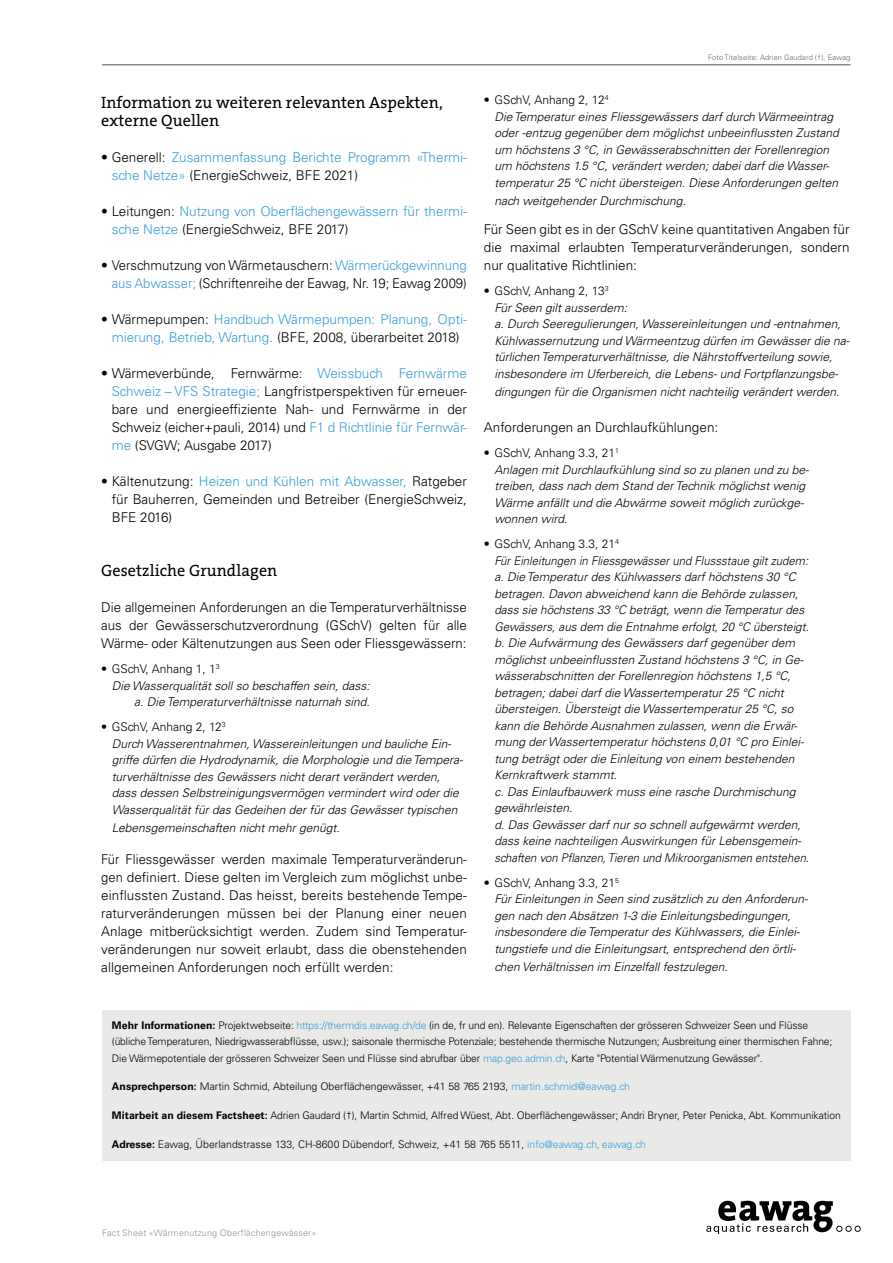
<style>
.page{position:relative;width:893px;height:1263px;background:#fff}
.page>*{position:absolute;margin:0;border:0;box-sizing:border-box;transform-origin:0 0}
.t1{font:16.5px/18px "The Serif B5 Plain";letter-spacing:.005em;color:#000}
.t2{font:300 13.5px/18px "Univers LT Std";color:#000;text-align:justify}
.t3{font:300 13.5px/18px "Univers LT Std";color:#000;text-align:justify;scale:.96 1}
.t4{font:300 13.5px/18px "Univers LT Std";color:#3a9ed7}
.t5{font:italic 300 12px/16.5px "Univers LT Std";color:#000}
.t6{font:italic 300 12px/16.5px "Univers LT Std";color:#000;scale:.95 1}
.t7{font:300 12px "Univers LT Std";color:#000}
.t8{font:300 10.5px/16.5px "Univers LT Std";letter-spacing:-.01em;color:#000}
.t9{font:300 9px "Univers LT Std";letter-spacing:.02em;color:#949290}
.t10{font:300 7.5px "Univers LT Std";letter-spacing:.015em;color:#6a6864}
.s1{color:#000}
.s2{color:#3a9ed7}
.s3{font-style:normal}
.s4{font-weight:700}
</style>
<div class="page">
<svg style="left:706px;top:1201px;width:155px;height:33px"></svg>
<div style="left:102px;top:1010px;width:748px;height:151px;background:#e9e9e8"></div>
<hr style="left:102px;top:65px;width:748px;height:1px;background:#55524e">
<h1 class="t1" style="left:101px;top:94px;width:343px">Information zu weiteren relevanten Aspekten, externe Quellen</h1>
<p class="t4" style="left:112px;top:148px;width:357px;text-indent:-11px"><span class="s1">• Generell:</span> Zusammenfassung Berichte Programm «Thermi&shy;sche Netze» <span class="s1">(EnergieSchweiz, BFE 2021)</span></p>
<p class="t4" style="left:112px;top:202px;width:357px;text-indent:-11px"><span class="s1">• Leitungen:</span> Nutzung von Oberflächengewässern für thermi&shy;sche Netze <span class="s1">(EnergieSchweiz, BFE 2017)</span></p>
<p class="t2" style="left:101px;top:256px;width:367px;text-align:right">• Verschmutzung von Wärmetauschern: <span class="s2">Wärmerückgewinnung aus Abwasser;</span> (Schriftenreihe der Eawag, Nr. 19; Eawag 2009)</p>
<p class="t4" style="left:101px;top:310px;width:367px;text-align:center"><span class="s1">• Wärmepumpen:</span> Handbuch Wärmepumpen: Planung, Opti&shy;mierung, Betrieb, Wartung. <span class="s1">(BFE, 2008, überarbeitet 2018)</span></p>
<p class="t2" style="left:112px;top:364px;width:357px;text-indent:-11px">• Wärmeverbünde, Fernwärme: <span class="s2">Weissbuch Fernwärme Schweiz – VFS Strategie;</span> Langfristperspektiven für erneuer&shy;bare und energieeffiziente Nah- und Fernwärme in der Schweiz (eicher+pauli, 2014) und <span class="s2">F1 d Richtlinie für Fernwär&shy;me</span> (SVGW; Ausgabe 2017)</p>
<p class="t2" style="left:112px;top:472px;width:357px;text-indent:-11px">• Kältenutzung: <span class="s2">Heizen und Kühlen mit Abwasser,</span> Ratgeber für Bauherren, Gemeinden und Betreiber (EnergieSchweiz, BFE 2016)</p>
<h1 class="t1" style="left:101px;top:562px;width:178px">Gesetzliche Grundlagen</h1>
<p class="t2" style="left:101px;top:598px;width:367px">Die allgemeinen Anforderungen an die Temperaturverhältnisse aus der Gewässerschutzverordnung (GSchV) gelten für alle Wärme- oder Kältenutzungen aus Seen oder Fliessgewässern:</p>
<p class="t7" style="left:101px;top:662px;width:120px">• GSchV, Anhang 1, 1<sup>3</sup></p>
<p class="t5" style="left:112px;top:677px;width:259px">Die Wasserqualität soll so beschaffen sein, dass:</p>
<p class="t5" style="left:134px;top:694px;width:237px">a. Die Temperaturverhältnisse naturnah sind.</p>
<p class="t5" style="left:112px;top:719px;width:353px;text-indent:-11px"><span class="s3">• GSchV, Anhang 2, 12</span><sup>3<br></sup>Durch Wasserentnahmen, Wassereinleitungen und bauliche Ein&shy;griffe dürfen die Hydrodynamik, die Morphologie und die Tempera&shy;turverhältnisse des Gewässers nicht derart verändert werden, dass dessen Selbstreinigungsvermögen vermindert wird oder die Wasserqualität für das Gedeihen der für das Gewässer typischen</p>
<p class="t5" style="left:112px;top:819px;width:230px">Lebensgemeinschaften nicht mehr genügt.</p>
<p class="t3" style="left:101px;top:850px;width:382px">Für Fliessgewässer werden maximale Temperaturveränderun&shy;gen definiert. Diese gelten im Vergleich zum möglichst unbe&shy;einflussten Zustand. Das heisst, bereits bestehende Tempe&shy;raturveränderungen müssen bei der Planung einer neuen Anlage mitberücksichtigt werden. Zudem sind Temperatur&shy;veränderungen nur soweit erlaubt, dass die obenstehenden allgemeinen Anforderungen noch erfüllt werden:</p>
<p class="t10" style="left:708px;top:53px;width:144px">Foto Titelseite: Adrien Gaudard (†), Eawag</p>
<p class="t5" style="left:494px;top:92px;width:346px;text-indent:-11px"><span class="s3">• GSchV, Anhang 2, 12</span><sup>4<br></sup>Die Temperatur eines Fliessgewässers darf durch Wärmeeintrag oder -entzug gegenüber dem möglichst unbeeinflussten Zustand um höchstens 3 °C, in Gewässerabschnitten der Forellenregion um höchstens 1.5 °C, verändert werden; dabei darf die Wasser&shy;temperatur 25 °C nicht übersteigen. Diese Anforderungen gelten</p>
<p class="t5" style="left:494px;top:192px;width:193px">nach weitgehender Durchmischung.</p>
<p class="t2" style="left:484px;top:220px;width:367px">Für Seen gibt es in der GSchV keine quantitativen Angaben für die maximal erlaubten Temperaturveränderungen, sondern nur qualitative Richtlinien:</p>
<p class="t5" style="left:494px;top:283px;width:357px;text-indent:-11px"><span class="s3">• GSchV, Anhang 2, 13</span><sup>3<br></sup>Für Seen gilt ausserdem:<br>a. Durch Seeregulierungen, Wassereinleitungen und -entnahmen, Kühlwassernutzung und Wärmeentzug dürfen im Gewässer die na&shy;türlichen Temperaturverhältnisse, die Nährstoffverteilung sowie, insbesondere im Uferbereich, die Lebens- und Fortpflanzungsbe-</p>
<p class="t5" style="left:494px;top:383px;width:347px">dingungen für die Organismen nicht nachteilig verändert werden.</p>
<p class="t2" style="left:484px;top:418px;width:236px">Anforderungen an Durchlaufkühlungen:</p>
<p class="t5" style="left:494px;top:445px;width:316px;text-indent:-11px"><span class="s3">• GSchV, Anhang 3.3, 21</span><sup>1<br></sup>Anlagen mit Durchlaufkühlung sind so zu planen und zu be&shy;treiben, dass nach dem Stand der Technik möglichst wenig Wärme anfällt und die Abwärme soweit möglich zurückge&shy;wonnen wird.</p>
<p class="t6" style="left:494px;top:536px;width:333px;text-indent:-10px"><span class="s3">• GSchV, Anhang 3.3, 21</span><sup>4<br></sup>Für Einleitungen in Fliessgewässer und Flussstaue gilt zudem: a. Die Temperatur des Kühlwassers darf höchstens 30 °C betragen. Davon abweichend kann die Behörde zulassen, dass sie höchstens 33 °C beträgt, wenn die Temperatur des Gewässers, aus dem die Entnahme erfolgt, 20 °C übersteigt. b. Die Aufwärmung des Gewässers darf gegenüber dem möglichst unbeeinflussten Zustand höchstens 3 °C, in Ge&shy;wässerabschnitten der Forellenregion höchstens 1,5 °C, betragen; dabei darf die Wassertemperatur 25 °C nicht übersteigen. Übersteigt die Wassertemperatur 25 °C, so kann die Behörde Ausnahmen zulassen, wenn die Erwär&shy;mung der Wassertemperatur höchstens 0,01 °C pro Einlei&shy;tung beträgt oder die Einleitung von einem bestehenden Kernkraftwerk stammt.<br>c. Das Einlaufbauwerk muss eine rasche Durchmischung gewährleisten.<br>d. Das Gewässer darf nur so schnell aufgewärmt werden, dass keine nachteiligen Auswirkungen für Lebensgemein&shy;schaften von Pflanzen, Tieren und Mikroorganismen entstehen.</p>
<p class="t5" style="left:494px;top:874px;width:315px;text-indent:-11px"><span class="s3">• GSchV, Anhang 3.3, 21</span><sup>5<br></sup>Für Einleitungen in Seen sind zusätzlich zu den Anforderun&shy;gen nach den Absätzen 1-3 die Einleitungsbedingungen, insbesondere die Temperatur des Kühlwassers, die Einlei&shy;tungstiefe und die Einleitungsart, entsprechend den örtli-</p>
<p class="t5" style="left:494px;top:958px;width:235px">chen Verhältnissen im Einzelfall festzulegen.</p>
<p class="t8" style="left:112px;top:1017px;width:722px"><span class="s4">Mehr Informationen:</span> Projektwebseite: <span class="s2">https://thermdis.eawag.ch/de</span> (in de, fr und en). Relevante Eigenschaften der grösseren Schweizer Seen und Flüsse (übliche Temperaturen, Niedrigwasserabflüsse, usw.); saisonale thermische Potenziale; bestehende thermische Nutzungen; Ausbreitung einer thermischen Fahne;<br>Die Wärmepotentiale der grösseren Schweizer Seen und Flüsse sind abrufbar über <span class="s2">map.geo.admin.ch</span>, Karte "Potential Wärmenutzung Gewässer".</p>
<p class="t8" style="left:112px;top:1078px;width:519px"><span class="s4">Ansprechperson:</span> Martin Schmid, Abteilung Oberflächengewässer, +41 58 765 2193, <span class="s2">martin.schmid@eawag.ch</span></p>
<p class="t8" style="left:112px;top:1107px;width:730px"><span class="s4">Mitarbeit an diesem Factsheet:</span> Adrien Gaudard (†), Martin Schmid, Alfred Wüest, Abt. Oberflächengewässer; Andri Bryner, Peter Penicka, Abt. Kommunikation</p>
<p class="t8" style="left:112px;top:1135px;width:536px"><span class="s4">Adresse:</span> Eawag, Überlandstrasse 133, CH-8600 Dübendorf, Schweiz, +41 58 765 5511, <span class="s2">info@eawag.ch, eawag.ch</span></p>
<p class="t9" style="left:102px;top:1227px;width:216px">Fact Sheet «Wärmenutzung Oberflächengewässer»</p>
</div>
